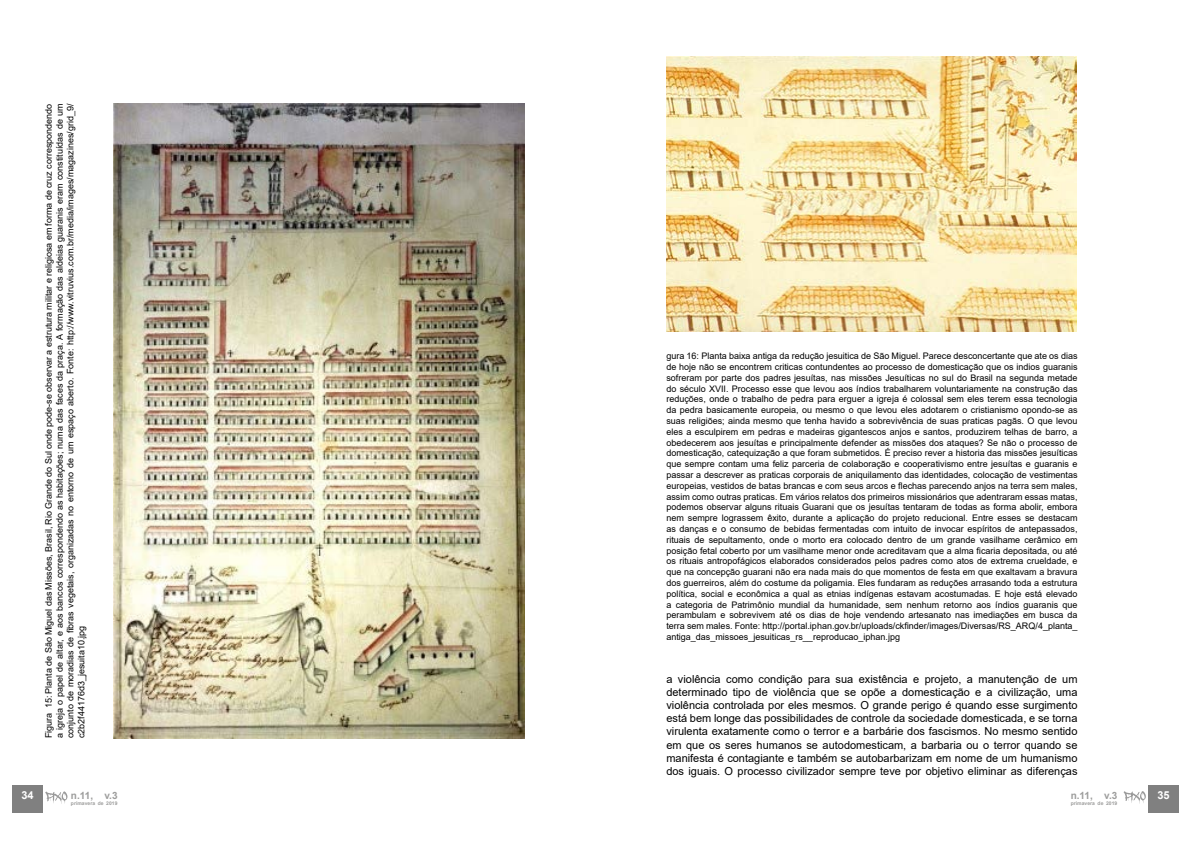
<style>
.page{position:relative;width:1191px;height:842px;background:#fff}
.page>*{position:absolute;margin:0;border:0;box-sizing:border-box;transform-origin:0 0}
.t1{font:11px/13.2px "Arial";color:#000;text-align:justify}
.t2{font:700 11px "Arial";color:#fff}
.t3{font:700 10px "Arial";color:#9d9d9c}
.t4{font:9px/10.8px "Arial";color:#000;text-align:justify}
.t5{font:700 5px "Arial";letter-spacing:.01em;color:#9d9d9c}
</style>
<div class="page">
<div style="left:1148px;top:785px;width:30px;height:28px;background:#808080"></div>
<svg style="left:1123px;top:791px;width:22px;height:13px"></svg>
<div style="left:12px;top:785px;width:31px;height:28px;background:#808080"></div>
<svg style="left:45px;top:791px;width:22px;height:13px"></svg>
<img style="left:113px;top:104px;width:411px;height:634px">
<img style="left:666px;top:57px;width:410px;height:275px">
<p class="t4" style="left:43px;top:738px;width:636px;rotate:-90deg">Figura 15: Planta de São Miguel das Missões, Brasil, Rio Grande do Sul onde pode-se observar a estrutura militar e religiosa em forma de cruz correspondendo a igreja o papel de altar, e aos bancos correspondendo as habitações; numa das faces da praça. A formação das aldeias guaranis eram constituídas de um conjunto de moradias de fibras vegetais, organizadas no entorno de um espaço aberto. Fonte: http://www.vitruvius.com.br/media/images/magazines/grid_9/ c2b2f44176d3_jesuita10.jpg</p>
<p class="t4" style="left:666px;top:350px;width:413px">gura 16: Planta baixa antiga da redução jesuitica de São Miguel. Parece desconcertante que ate os dias de hoje não se encontrem criticas contundentes ao processo de domesticação que os indios guaranis sofreram por parte dos padres jesuítas, nas missões Jesuíticas no sul do Brasil na segunda metade do século XVII. Processo esse que levou aos índios trabalharem voluntariamente na construção das reduções, onde o trabalho de pedra para erguer a igreja é colossal sem eles terem essa tecnologia da pedra basicamente europeia, ou mesmo o que levou eles adotarem o cristianismo opondo-se as suas religiões; ainda mesmo que tenha havido a sobrevivência de suas praticas pagãs. O que levou eles a esculpirem em pedras e madeiras gigantescos anjos e santos, produzirem telhas de barro, a obedecerem aos jesuítas e principalmente defender as missões dos ataques? Se não o processo de domesticação, catequização a que foram submetidos. É preciso rever a historia das missões jesuíticas que sempre contam uma feliz parceria de colaboração e cooperativismo entre jesuítas e guaranis e passar a descrever as praticas corporais de aniquilamento das identidades, colocação de vestimentas europeias, vestidos de batas brancas e com seus arcos e flechas parecendo anjos na terra sem males, assim como outras praticas. Em vários relatos dos primeiros missionários que adentraram essas matas, podemos observar alguns rituais Guarani que os jesuítas tentaram de todas as forma abolir, embora nem sempre lograssem êxito, durante a aplicação do projeto reducional. Entre esses se destacam as danças e o consumo de bebidas fermentadas com intuito de invocar espíritos de antepassados, rituais de sepultamento, onde o morto era colocado dentro de um grande vasilhame cerâmico em posição fetal coberto por um vasilhame menor onde acreditavam que a alma ficaria depositada, ou até os rituais antropofágicos elaborados considerados pelos padres como atos de extrema crueldade, e que na concepção guarani não era nada mais do que momentos de festa em que exaltavam a bravura dos guerreiros, além do costume da poligamia. Eles fundaram as reduções arrasando toda a estrutura política, social e econômica a qual as etnias indígenas estavam acostumadas. E hoje está elevado a categoria de Patrimônio mundial da humanidade, sem nenhum retorno aos índios guaranis que perambulam e sobrevivem até os dias de hoje vendendo artesanato nas imediações em busca da terra sem males. Fonte: http://portal.iphan.gov.br/uploads/ckfinder/images/Diversas/RS_ARQ/4_planta_ antiga_das_missoes_jesuiticas_rs__reproducao_iphan.jpg</p>
<p class="t1" style="left:666px;top:672px;width:413px">a violência como condição para sua existência e projeto, a manutenção de um determinado tipo de violência que se opõe a domesticação e a civilização, uma violência controlada por eles mesmos. O grande perigo é quando esse surgimento está bem longe das possibilidades de controle da sociedade domesticada, e se torna virulenta exatamente como o terror e a barbárie dos fascismos. No mesmo sentido em que os seres humanos se autodomesticam, a barbaria ou o terror quando se manifesta é contagiante e também se autobarbarizam em nome de um humanismo dos iguais. O processo civilizador sempre teve por objetivo eliminar as diferenças</p>
<p class="t3" style="left:1070px;top:788px;width:48px">n.11, v.3</p>
<p class="t5" style="left:1070px;top:799px;width:48px">primavera de 2019</p>
<p class="t2" style="left:22px;top:788px;width:14px">34</p>
<p class="t2" style="left:1157px;top:788px;width:14px">35</p>
<p class="t3" style="left:71px;top:788px;width:48px">n.11, v.3</p>
<p class="t5" style="left:71px;top:799px;width:48px">primavera de 2019</p>
</div>
